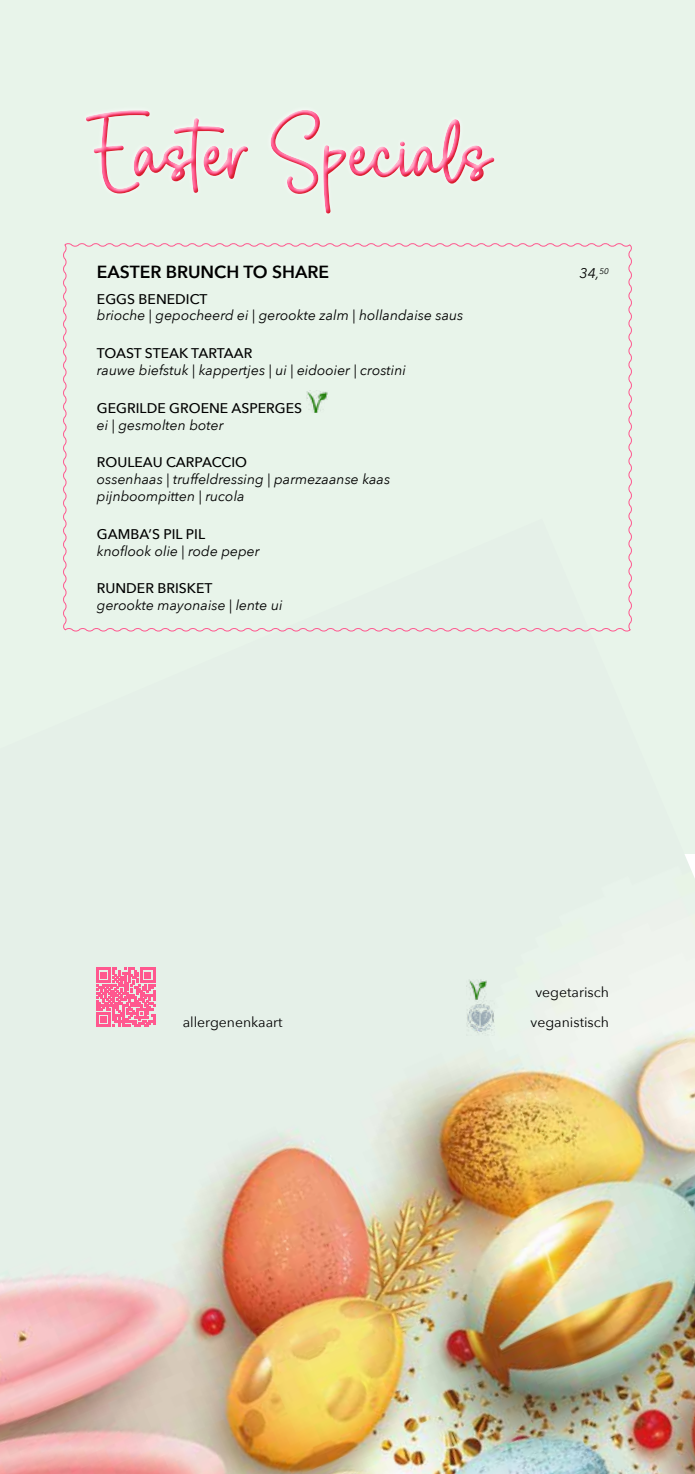
<style>
.page{position:relative;width:695px;height:1474px;background:#fff}
.page>*{position:absolute;margin:0;border:0;box-sizing:border-box;transform-origin:0 0}
.t1{font:94.5px "Pink Bloom";color:#ff588f}
.t2{font:600 17.5px "Avenir Next";color:#000}
.t3{font:italic 14px/16.8px "Avenir Next";color:#000}
.t4{font:500 14px "Avenir Next";color:#000}
.t5{font:14px/29.8px "Avenir Next";color:#000;text-align:center}
</style>
<div class="page">
<div style="left:0;top:0;width:694px;height:853px;background:#e8f4ea"></div>
<img style="left:0;top:853px;width:694px;height:620px">
<svg style="left:63px;top:243px;width:569px;height:389px"></svg>
<svg style="left:97px;top:968px;width:58px;height:58px;background:#f87ea5"></svg>
<img style="left:466px;top:979px;width:21px;height:21px">
<img style="left:466px;top:1000px;width:31px;height:35px">
<div style="left:81px;top:109px;width:419px;height:108px;background:#cd1719;opacity:.75"></div>
<h1 class="t1" style="left:81px;top:105px;width:410px">Easter Specials</h1>
<p class="t2" style="left:97px;top:257px;width:233px">EASTER BRUNCH TO SHARE</p>
<p class="t3" style="left:579px;top:264px;width:31px">34,<sup>50</sup></p>
<p class="t4" style="left:97px;top:287px;width:112px">EGGS BENEDICT</p>
<p class="t3" style="left:97px;top:306px;width:368px">brioche | gepocheerd ei | gerookte zalm | hollandaise saus</p>
<p class="t4" style="left:97px;top:341px;width:157px">TOAST STEAK TARTAAR</p>
<p class="t3" style="left:97px;top:361px;width:310px">rauwe biefstuk | kappertjes | ui | eidooier | crostini</p>
<p class="t4" style="left:97px;top:396px;width:207px">GEGRILDE GROENE ASPERGES</p>
<p class="t3" style="left:97px;top:415px;width:128px">ei | gesmolten boter</p>
<p class="t4" style="left:97px;top:450px;width:152px">ROULEAU CARPACCIO</p>
<p class="t3" style="left:97px;top:470px;width:295px">ossenhaas | truffeldressing | parmezaanse kaas pijnboompitten | rucola</p>
<p class="t4" style="left:97px;top:522px;width:110px">GAMBA’S PIL PIL</p>
<p class="t3" style="left:97px;top:541px;width:164px">knoflook olie | rode peper</p>
<p class="t4" style="left:97px;top:576px;width:117px">RUNDER BRISKET</p>
<p class="t3" style="left:97px;top:596px;width:187px">gerookte mayonaise | lente ui</p>
<p class="t5" style="left:183px;top:1006px;width:101px">allergenenkaart</p>
<p class="t5" style="left:530px;top:976px;width:80px">vegetarisch veganistisch</p>
</div>
